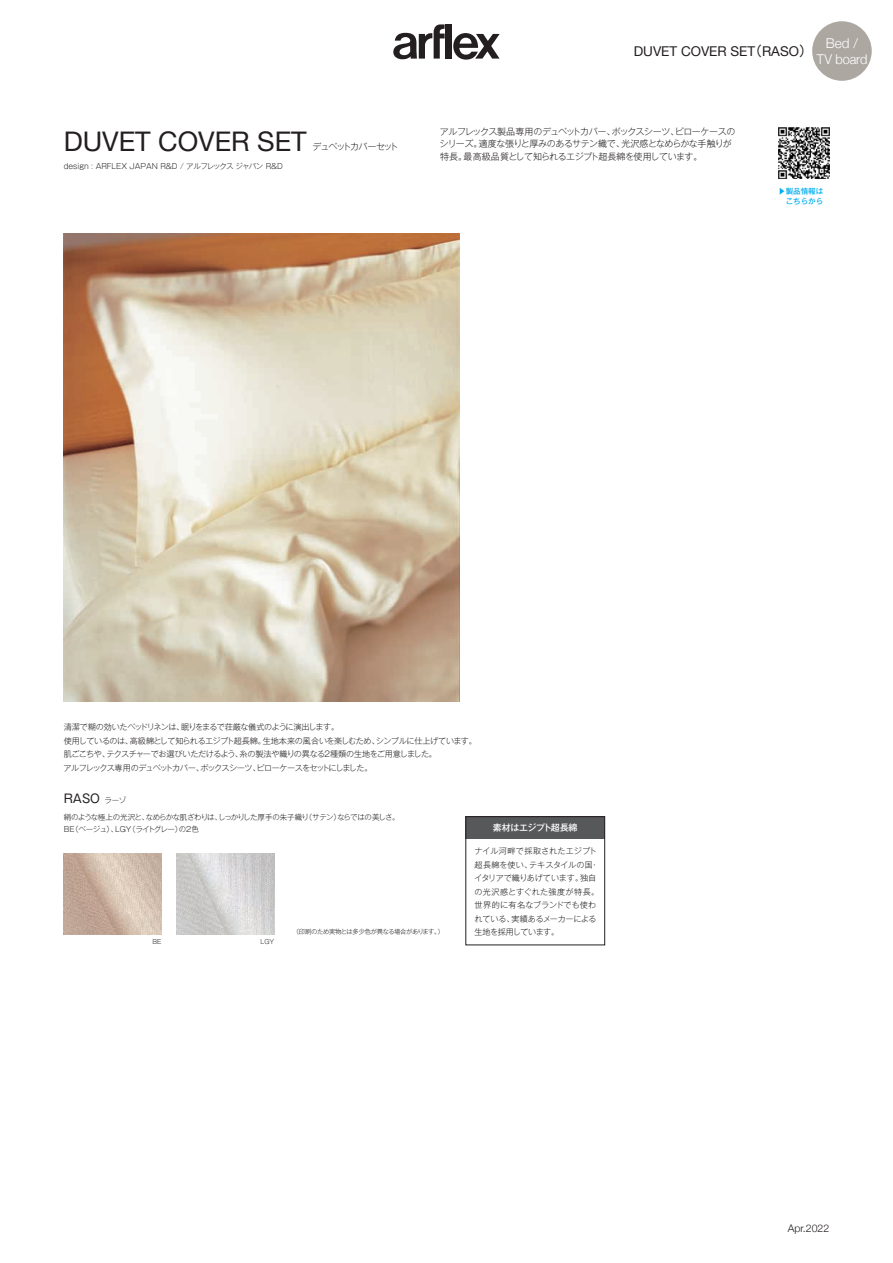
<style>
.page{position:relative;width:893px;height:1263px;background:#fff}
.page>*{position:absolute;margin:0;border:0;box-sizing:border-box;transform-origin:0 0}
.t1{font:27px "Helvetica Neue";color:#231f20}
.t2{font:13.5px "Helvetica Neue";color:#231f20}
.t3{font:300 13.5px/16.5px "Helvetica Neue";letter-spacing:-.005em;color:#fff;text-align:center}
.t4{font:12px "Gothic MB101 Pro";color:#231f20}
.t5{font:300 10.5px "Helvetica Neue";color:#231f20}
.キャプション_6pt{font:300 9px/12px "Gothic MB101 Pro";letter-spacing:-.055em;color:#231f20}
.キャプション_6pt-2{font:300 9px "Gothic MB101 Pro";letter-spacing:-.115em;color:#231f20}
.t6{font:500 9px "Gothic MB101 Pro";letter-spacing:-.03em;color:#fff}
.本文_5_4pt{font:300 8.1px "Gothic MB101 Pro";letter-spacing:-.04em;color:#231f20}
.本文_5_4pt-2{font:300 8.1px/13.5px "Gothic MB101 Pro";letter-spacing:-.005em;color:#231f20}
.本文_5_4pt-3{font:300 8.1px "Gothic MB101 Pro";letter-spacing:-.095em;color:#231f20}
.本文_5_4pt-4{font:300 8.1px "Gothic MB101 Pro";letter-spacing:-.06em;color:#231f20}
.デザイナー名_5pt{font:300 7.5px "Gothic MB101 Pro";letter-spacing:-.05em;color:#231f20}
.デザイナー名_5pt-2{font:300 7.5px "Gothic MB101 Pro";color:#231f20}
.t7{font:500 7.5px/10.5px "Gothic MB101 Pro";color:#00aeef;text-align:right}
.t8{font:300 6.3px "Gothic MB101 Pro";letter-spacing:-.05em;color:#231f20}
.s1{font-family:"Gothic MB101 Pro"}
.s2{font-weight:300;font-size:7.5px}
</style>
<div class="page">
<img style="left:64px;top:234px;width:395px;height:468px">
<div style="left:466px;top:816px;width:139px;height:23px;background:#57585a"></div>
<div style="left:466px;top:816px;width:139px;height:129px;border:1px solid #231f20"></div>
<img style="left:176px;top:854px;width:98px;height:80px">
<img style="left:64px;top:854px;width:98px;height:80px">
<div style="left:812px;top:21px;width:60px;height:60px;background:#ada7a2;border-radius:50%"></div>
<svg style="left:453px;top:33px;width:47px;height:27px"></svg>
<div style="left:446px;top:24px;width:6px;height:35px;background:#231f20"></div>
<svg style="left:393px;top:24px;width:52px;height:35px"></svg>
<img style="left:778px;top:128px;width:51px;height:51px">
<p class="t1" style="left:64px;top:122px;width:245px">DUVET COVER SET</p>
<p class="キャプション_6pt-2" style="left:313px;top:140px;width:87px">デュベットカバーセット</p>
<p class="デザイナー名_5pt-2" style="left:64px;top:160px;width:221px">design : ARFLEX JAPAN R&amp;D / アルフレックス ジャパン R&amp;D</p>
<p class="t2" style="left:634px;top:41px;width:180px">DUVET COVER SET<span class="s1">（</span>RASO<span class="s1">）</span></p>
<h2 class="t3" style="left:817px;top:34px;width:52px">Bed /<br>TV board</h2>
<p class="キャプション_6pt" style="left:440px;top:125px;width:297px">アルフレックス製品専用のデュベットカバー、ボックスシーツ、ピローケースのシリーズ。適度な張りと厚みのあるサテン織で、光沢感となめらかな手触りが特長。最高級品質として知られるエジプト超長綿を使用しています。</p>
<p class="t7" style="left:778px;top:185px;width:46px">▶製品情報はこちらから</p>
<p class="本文_5_4pt-4" style="left:64px;top:720px;width:277px">清潔で糊の効いたベッドリネンは、眠りをまるで荘厳な儀式のように演出します。</p>
<p class="本文_5_4pt" style="left:64px;top:734px;width:415px">使用しているのは、高級綿として知られるエジプト超長綿。生地本来の風合いを楽しむため、シンプルに仕上げています。</p>
<p class="本文_5_4pt" style="left:64px;top:747px;width:375px">肌ごこちや、テクスチャーでお選びいただけるよう、糸の製法や織りの異なる2種類の生地をご用意しました。</p>
<p class="本文_5_4pt-3" style="left:64px;top:761px;width:310px">アルフレックス専用のデュベットカバー、ボックスシーツ、ピローケースをセットにしました。</p>
<p class="t4" style="left:64px;top:789px;width:64px">RASO <span class="s2">ラーゾ</span></p>
<p class="デザイナー名_5pt" style="left:64px;top:810px;width:337px">絹のような極上の光沢と、なめらかな肌ざわりは、しっかりした厚手の朱子織り（サテン）ならではの美しさ。</p>
<p class="デザイナー名_5pt" style="left:64px;top:822px;width:137px">BE（ベージュ）、LGY（ライトグレー）の2色</p>
<p class="t8" style="left:153px;top:937px;width:10px">BE</p>
<p class="t8" style="left:261px;top:937px;width:15px">LGY</p>
<p class="t8" style="left:293px;top:926px;width:153px">（印刷のため実物とは多少色が異なる場合があります。）</p>
<p class="t6" style="left:493px;top:820px;width:86px">素材はエジプト超長綿</p>
<p class="本文_5_4pt-2" style="left:474px;top:843px;width:127px">ナイル河畔で採取されたエジプト超長綿を使い、テキスタイルの国・イタリアで織りあげています。独自の光沢感とすぐれた強度が特長。世界的に有名なブランドでも使われている、実績あるメーカーによる生地を採用しています。</p>
<p class="t5" style="left:788px;top:1219px;width:43px">Apr.2022</p>
</div>
